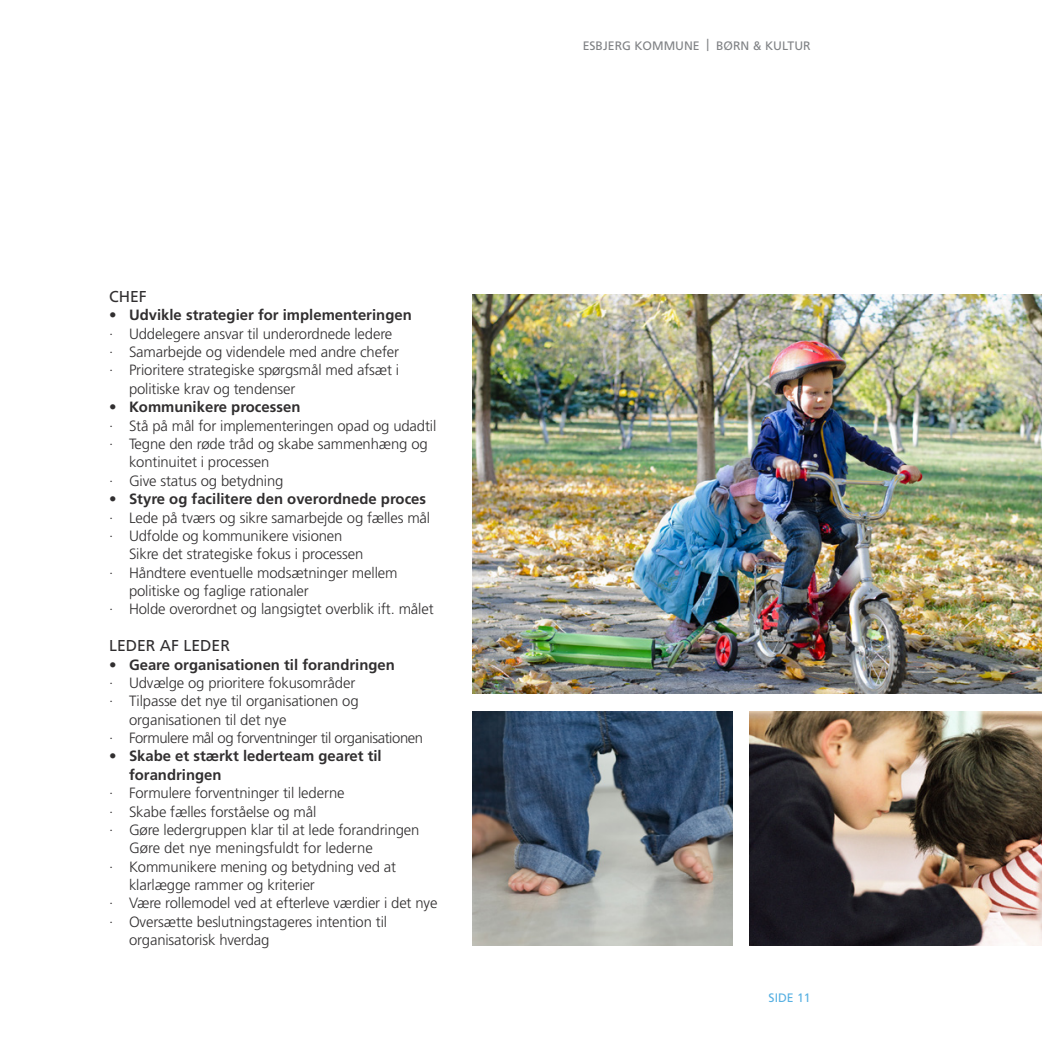
<style>
.page{position:relative;width:1042px;height:1042px;background:#fff}
.page>*{position:absolute;margin:0;border:0;box-sizing:border-box;transform-origin:0 0}
.Underrubrik{font:15.75px "Frutiger LT Std";color:#312f30}
.t1{font:300 14.88px/18.4px "Frutiger LT Std";letter-spacing:-.01em;color:#312f30}
.t2{font:700 14.88px/18.4px "Frutiger LT Std";color:#312f30}
.t3{font:300 14.88px "Frutiger LT Std";letter-spacing:-.03em;color:#312f30}
.t4{font:12.25px "Frutiger LT Std";color:#808285}
.t5{font:12.25px "Frutiger LT Std";color:#57b0e2}
.s1{font-weight:300}
</style>
<div class="page">
<img style="left:472px;top:711px;width:260px;height:234px">
<img style="left:750px;top:711px;width:292px;height:234px">
<img style="left:472px;top:294px;width:570px;height:399px">
<p class="Underrubrik" style="left:109px;top:287px;width:39px">CHEF</p>
<p class="t2" style="left:109px;top:306px;width:304px">• Udvikle strategier for implementeringen</p>
<p class="t1" style="left:109px;top:325px;width:285px">· Uddelegere ansvar til underordnede ledere</p>
<p class="t1" style="left:109px;top:343px;width:291px">· Samarbejde og videndele med andre chefer</p>
<p class="t1" style="left:129px;top:361px;width:272px;text-indent:-20px">· Prioritere strategiske spørgsmål med afsæt i politiske krav og tendenser</p>
<p class="t2" style="left:109px;top:398px;width:193px"><span class="s1">•</span> Kommunikere processen</p>
<p class="t1" style="left:109px;top:416px;width:329px">· Stå på mål for implementeringen opad og udadtil</p>
<p class="t1" style="left:129px;top:435px;width:300px;text-indent:-20px">· Tegne den røde tråd og skabe sammenhæng og kontinuitet i processen</p>
<p class="t1" style="left:109px;top:472px;width:176px">· Give status og betydning</p>
<p class="t2" style="left:109px;top:490px;width:318px"><span class="s1">•</span> Styre og facilitere den overordnede proces</p>
<p class="t1" style="left:109px;top:508px;width:322px">· Lede på tværs og sikre samarbejde og fælles mål</p>
<p class="t1" style="left:129px;top:527px;width:236px;text-indent:-20px">· Udfolde og kommunikere visionen<br>Sikre det strategiske fokus i processen</p>
<p class="t1" style="left:129px;top:563px;width:270px;text-indent:-20px">· Håndtere eventuelle modsætninger mellem politiske og faglige rationaler</p>
<p class="t1" style="left:109px;top:600px;width:326px">· Holde overordnet og langsigtet overblik ift. målet</p>
<p class="Underrubrik" style="left:109px;top:636px;width:122px">LEDER AF LEDER</p>
<p class="t2" style="left:109px;top:655px;width:287px">• Geare organisationen til forandringen</p>
<p class="t1" style="left:109px;top:674px;width:248px">· Udvælge og prioritere fokusområder</p>
<p class="t1" style="left:129px;top:692px;width:231px;text-indent:-20px">· Tilpasse det nye til organisationen og organisationen til det nye</p>
<p class="t3" style="left:109px;top:729px;width:315px">· Formulere mål og forventninger til organisationen</p>
<p class="t2" style="left:129px;top:747px;width:254px;text-indent:-20px">• Skabe et stærkt lederteam gearet til forandringen</p>
<p class="t1" style="left:109px;top:784px;width:237px">· Formulere forventninger til lederne</p>
<p class="t1" style="left:109px;top:802px;width:209px">· Skabe fælles forståelse og mål</p>
<p class="t1" style="left:129px;top:821px;width:292px;text-indent:-20px">· Gøre ledergruppen klar til at lede forandringen<br>Gøre det nye meningsfuldt for lederne</p>
<p class="t1" style="left:129px;top:857px;width:268px;text-indent:-20px">· Kommunikere mening og betydning ved at klarlægge rammer og kriterier</p>
<p class="t1" style="left:109px;top:894px;width:330px">· Være rollemodel ved at efterleve værdier i det nye</p>
<p class="t1" style="left:129px;top:913px;width:260px;text-indent:-20px">· Oversætte beslutningstageres intention til organisatorisk hverdag</p>
<p class="t4" style="left:583px;top:38px;width:230px">ESBJERG KOMMUNE | BØRN &amp; KULTUR</p>
<p class="t5" style="left:768px;top:990px;width:44px">SIDE 11</p>
</div>
